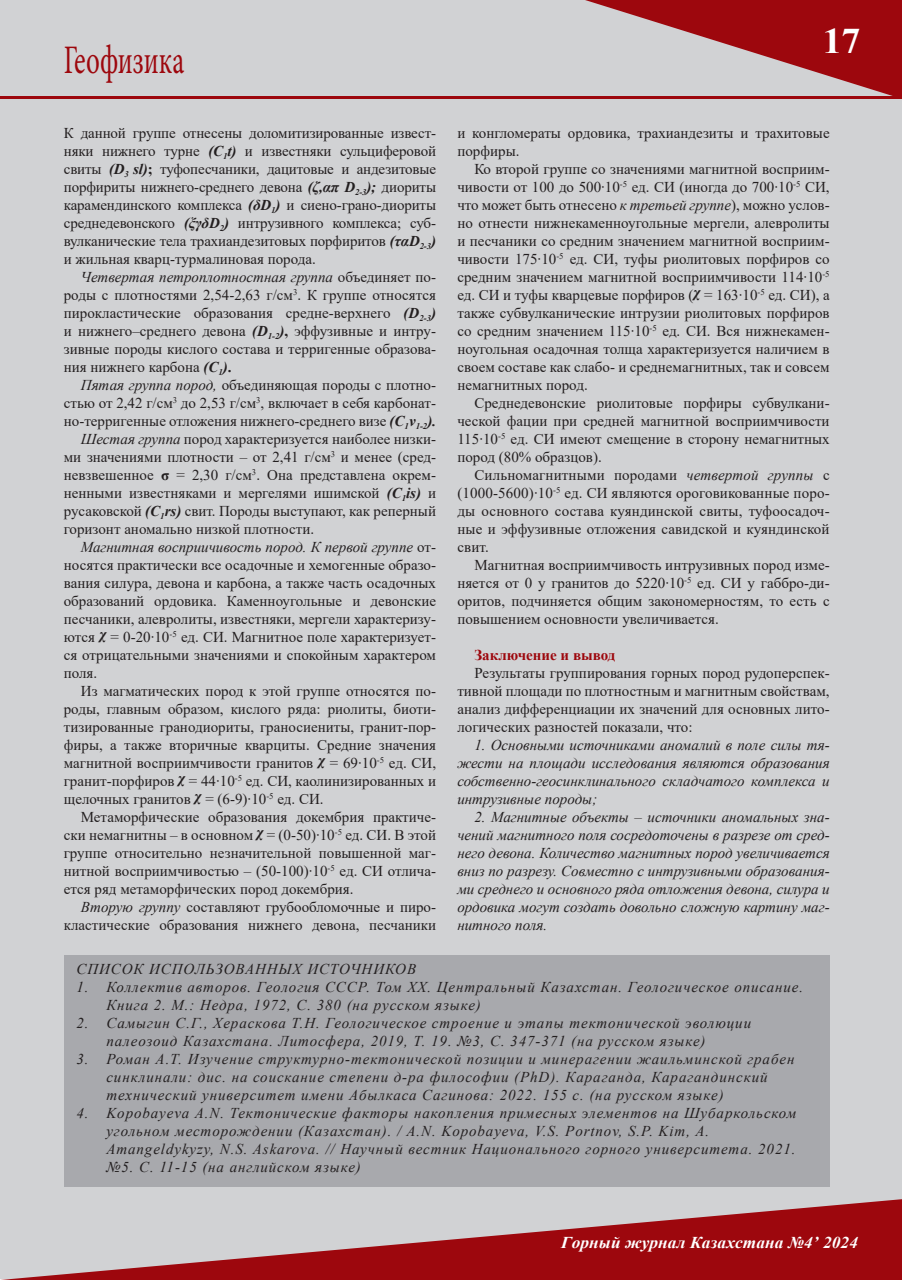
<style>
.page{position:relative;width:902px;height:1280px;background:#fff}
.page>*{position:absolute;margin:0;border:0;box-sizing:border-box;transform-origin:0 0}
.Рубрика{font:40.5px "Minion Pro";color:#9d070d;scale:.67 1}
.t1{font:700 36px "Times New Roman";color:#fff;scale:1.05 1}
.t2{font:italic 700 16.5px "Times New Roman";letter-spacing:.005em;color:#fff;scale:1.05 1}
.t3{font:15px/18px "Times New Roman";color:#231f20;text-align:justify}
.литература{font:italic 15px/18px "Times New Roman";letter-spacing:.06em;color:#231f20}
.t4{font:700 15px "Times New Roman";color:#9d070d}
.s1{font-weight:700;font-style:italic}
.s2{font-weight:700}
.s3{font-style:italic}
</style>
<div class="page">
<div style="left:1px;top:1px;width:900px;height:1278px;background:#d1d2d4"></div>
<svg style="left:585px;top:0;width:316px;height:96px"></svg>
<svg style="left:0;top:1199px;width:901px;height:81px"></svg>
<hr style="left:1px;top:96px;width:900px;height:3px;background:#9d070d">
<div style="left:64px;top:955px;width:765px;height:231px;background:#a8a9ad"></div>
<p class="Рубрика" style="left:64px;top:33px;width:181px">Геофизика</p>
<p class="t3" style="left:64px;top:123px;width:374px">К данной группе отнесены доломитизированные извест&shy;няки нижнего турне <span class="s1">(С</span><sub>1</sub><span class="s1">t)</span> и известняки сульциферовой свиты <span class="s1">(D</span><sub>3</sub> <span class="s1">sl)</span><span class="s2">;</span> туфопесчаники, дацитовые и андезитовые порфириты нижнего-среднего девона <span class="s1">(ζ,απ D</span><sub>2-3</sub><span class="s1">);</span> диориты карамендинского комплекса <span class="s1">(δD</span><sub>1</sub><span class="s1">)</span> и сиено-грано-диориты среднедевонского <span class="s1">(ξγδD</span><sub>2</sub><span class="s1">)</span> интрузивного комплекса; суб&shy;вулканические тела трахиандезитовых порфиритов <span class="s1">(ταD</span><sub>2-3</sub><span class="s1">) </span>и жильная кварц-турмалиновая порода.</p>
<p class="t3" style="left:64px;top:267px;width:374px;text-indent:17px"><span class="s3">Четвертая петроплотностная группа</span> объединяет по&shy;роды с плотностями 2,54-2,63 г/см<sup>3</sup>. К группе относятся пирокластические образования средне-верхнего <span class="s1">(D</span><sub>2-3</sub><span class="s1">) </span>и нижнего–среднего девона <span class="s1">(D</span><sub>1-2</sub><span class="s1">)</span><span class="s2">,</span> эффузивные и интру&shy;зивные породы кислого состава и терригенные образова&shy;ния нижнего карбона <span class="s1">(С</span><sub>1</sub><span class="s1">)</span><span class="s2">.</span></p>
<p class="t3" style="left:64px;top:375px;width:374px;text-indent:17px"><span class="s3">Пятая группа пород,</span> объединяющая породы с плотно&shy;стью от 2,42 г/см<sup>3</sup> до 2,53 г/см<sup>3</sup>, включает в себя карбонат&shy;но-терригенные отложения нижнего-среднего визе <span class="s1">(С</span><sub>1</sub><span class="s1">v</span><sub>1-2</sub><span class="s1">).</span></p>
<p class="t3" style="left:64px;top:429px;width:374px;text-indent:17px"><span class="s3">Шестая группа</span> пород характеризуется наиболее низки&shy;ми значениями плотности – от 2,41 г/см<sup>3</sup> и менее (сред&shy;невзвешенное <span class="s2">σ</span> = 2,30 г/см<sup>3</sup>. Она представлена окрем&shy;ненными известняками и мергелями ишимской <span class="s1">(С</span><sub>1</sub><span class="s1">is)</span> и русаковской <span class="s1">(C</span><sub>1</sub><span class="s1">rs)</span> свит. Породы выступают, как реперный горизонт аномально низкой плотности.</p>
<p class="t3" style="left:64px;top:537px;width:374px;text-indent:17px"><span class="s3">Магнитная восприичивость пород. К первой группе</span> от&shy;носятся практически все осадочные и хемогенные образо&shy;вания силура, девона и карбона, а также часть осадочных образований ордовика. Каменноугольные и девонские песчаники, алевролиты, известняки, мергели характеризу&shy;ются <sup>χ</sup> = 0-20∙10<sup>-5</sup> ед. СИ. Магнитное поле характеризует&shy;ся отрицательными значениями и спокойным характером поля.</p>
<p class="t3" style="left:64px;top:681px;width:374px;text-indent:17px">Из магматических пород к этой группе относятся по&shy;роды, главным образом, кислого ряда: риолиты, биоти&shy;тизированные гранодиориты, граносиениты, гранит-пор&shy;фиры, а также вторичные кварциты. Средние значения магнитной восприимчивости гранитов <sup>χ</sup> = 69∙10<sup>-5</sup> ед. СИ, гранит-порфиров <sup>χ</sup> = 44∙10<sup>-5</sup> ед. СИ, каолинизированных и щелочных гранитов <sup>χ</sup> = (6-9)∙10<sup>-5</sup> ед. СИ.</p>
<p class="t3" style="left:64px;top:807px;width:374px;text-indent:17px">Метаморфические образования докембрия практиче&shy;ски немагнитны – в основном <sup>χ</sup> = (0-50)∙10<sup>-5</sup> ед. СИ. В этой группе относительно незначительной повышенной маг&shy;нитной восприимчивостью – (50-100)∙10<sup>-5</sup> ед. СИ отлича&shy;ется ряд метаморфических пород докембрия.</p>
<p class="t3" style="left:64px;top:897px;width:374px;text-align:right"><span class="s3">Вторую группу</span> составляют грубообломочные и пиро&shy;кластические образования нижнего девона, песчаники</p>
<h2 class="t1" style="left:822px;top:15px;width:38px">17</h2>
<p class="t3" style="left:457px;top:123px;width:374px">и конгломераты ордовика, трахиандезиты и трахитовые порфиры.</p>
<p class="t3" style="left:457px;top:159px;width:374px;text-indent:17px">Ко второй группе со значениями магнитной восприим&shy;чивости от 100 до 500∙10<sup>-5</sup> ед. СИ (иногда до 700∙10<sup>-5</sup> СИ, что может быть отнесено <span class="s3">к третьей группе</span>), можно услов&shy;но отнести нижнекаменноугольные мергели, алевролиты и песчаники со средним значением магнитной восприим&shy;чивости 175∙10<sup>-5</sup> ед. СИ, туфы риолитовых порфиров со средним значением магнитной восприимчивости 114∙10<sup>-5 </sup>ед. СИ и туфы кварцевые порфиров (<sup>χ</sup> = 163∙10<sup>-5</sup> ед. СИ), а также субвулканические интрузии риолитовых порфиров со средним значением 115∙10<sup>-5</sup> ед. СИ. Вся нижнекамен&shy;ноугольная осадочная толща характеризуется наличием в своем составе как слабо- и среднемагнитных, так и совсем немагнитных пород.</p>
<p class="t3" style="left:457px;top:393px;width:374px;text-indent:17px">Среднедевонские риолитовые порфиры субвулкани&shy;ческой фации при средней магнитной восприимчивости 115∙10<sup>-5</sup> ед. СИ имеют смещение в сторону немагнитных пород (80% образцов).</p>
<p class="t3" style="left:457px;top:465px;width:374px;text-indent:17px">Сильномагнитными породами <span class="s3">четвертой группы</span> с (1000-5600)∙10<sup>-5</sup> ед. СИ являются ороговикованные поро&shy;ды основного состава куяндинской свиты, туфоосадоч&shy;ные и эффузивные отложения савидской и куяндинской свит.</p>
<p class="t3" style="left:457px;top:555px;width:374px;text-indent:17px">Магнитная восприимчивость интрузивных пород изме&shy;няется от 0 у гранитов до 5220∙10<sup>-5</sup> ед. СИ у габбро-ди&shy;оритов, подчиняется общим закономерностям, то есть с повышением основности увеличивается.</p>
<p class="t4" style="left:474px;top:644px;width:143px">Заключение и вывод</p>
<p class="t3" style="left:457px;top:663px;width:374px;text-indent:17px">Результаты группирования горных пород рудоперспек&shy;тивной площади по плотностным и магнитным свойствам, анализ дифференциации их значений для основных лито&shy;логических разностей показали, что:</p>
<p class="литература" style="left:457px;top:736px;width:374px;text-align:justify;text-indent:17px">1. Основными источниками аномалий в поле силы тя&shy;жести на площади исследования являются образования собственно-геосинклинального складчатого комплекса и интрузивные породы;</p>
<p class="литература" style="left:457px;top:808px;width:374px;text-align:justify;text-indent:17px">2. Магнитные объекты – источники аномальных зна&shy;чений магнитного поля сосредоточены в разрезе от сред&shy;него девона. Количество магнитных пород увеличивается вниз по разрезу. Совместно с интрузивными образования&shy;ми среднего и основного ряда отложения девона, силура и ордовика могут создать довольно сложную картину маг&shy;нитного поля.</p>
<p class="литература" style="left:77px;top:960px;width:341px">СПИСОК ИСПОЛЬЗОВАННЫХ ИСТОЧНИКОВ</p>
<p class="литература" style="left:106px;top:978px;width:698px;text-indent:-30px">1. Коллектив авторов. Геология СССР. Том XX. Центральный Казахстан. Геологическое описание.<br>Книга 2. М.: Недра, 1972, С. 380 (на русском языке)</p>
<p class="литература" style="left:106px;top:1014px;width:646px;text-indent:-30px">2. Самыгин С.Г., Хераскова Т.Н. Геологическое строение и этапы тектонической эволюции палеозоид Казахстана. Литосфера, 2019, Т. 19. №3, С. 347-371 (на русском языке)</p>
<p class="литература" style="left:106px;top:1050px;width:689px;text-indent:-30px">3. Роман А.Т. Изучение структурно-тектонической позиции и минерагении жаильминской грабен синклинали: дис. на соискание степени д-ра философии (PhD). Караганда, Карагандинский технический университет имени Абылкаса Сагинова: 2022. 155 с. (на русском языке)</p>
<p class="литература" style="left:106px;top:1104px;width:691px;text-indent:-30px">4. Kopobayeva A.N. Тектонические факторы накопления примесных элементов на Шубаркольском угольном месторождении (Казахстан). / A.N. Kopobayeva, V.S. Portnov, S.P. Kim, A.<br>Amangeldykyzy, N.S. Askarova. // Научный вестник Национального горного университета. 2021. №5. С. 11-15 (на английском языке)</p>
<p class="t2" style="left:561px;top:1231px;width:284px">Горный журнал Казахстана №4’ 2024</p>
</div>
